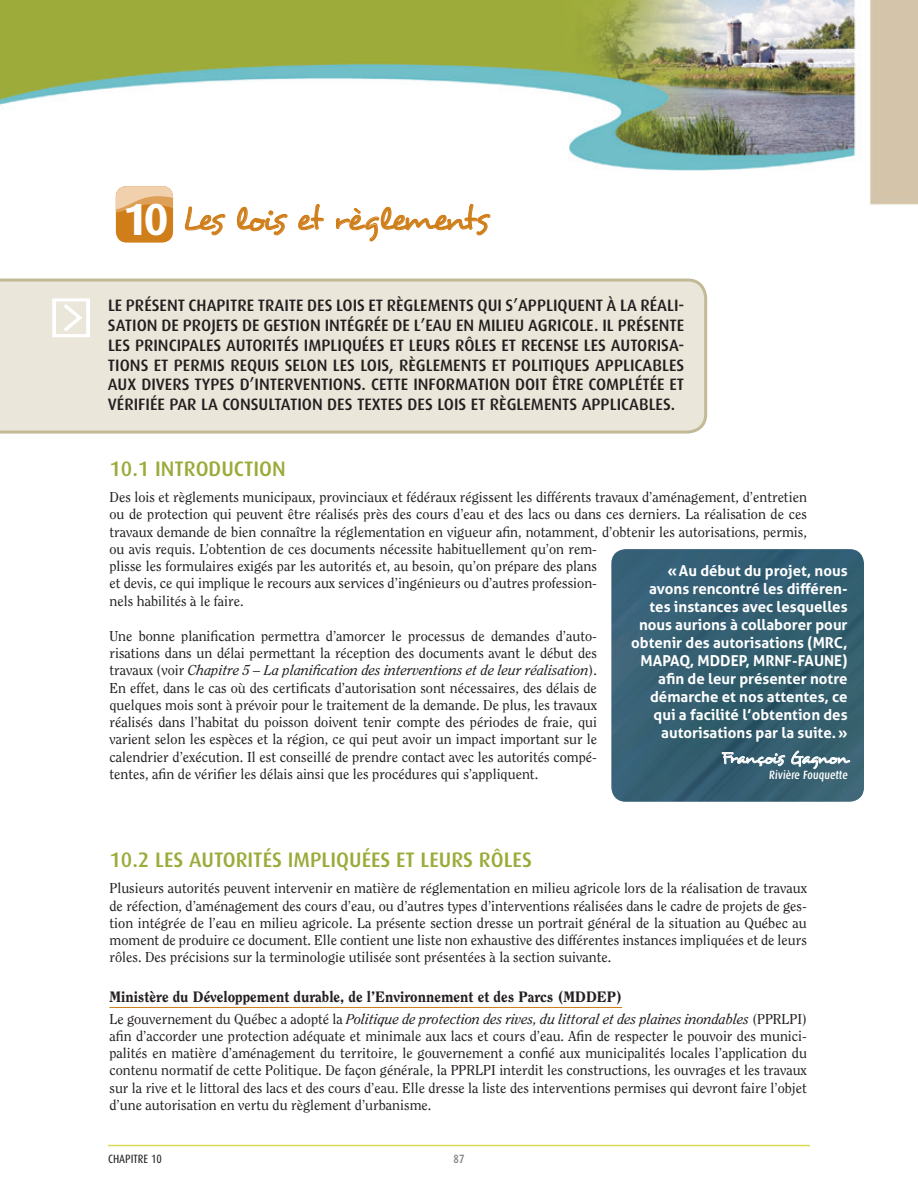
<style>
.page{position:relative;width:918px;height:1188px;background:#fff}
.page>*{position:absolute;margin:0;border:0;box-sizing:border-box;transform-origin:0 0}
.t1{font:700 45px "Dax";color:#fff}
.t2{font:33px "Desyrel";letter-spacing:-.065em;color:#d07e1a}
.t3{font:500 21px "Dax";color:#9caa3a}
.t4{font:500 16.5px "Dax";color:#231f20}
.t5{font:16.5px "Desyrel";letter-spacing:-.08em;color:#fff}
.t6{font:700 15px/18px "Aller";color:#fff;text-align:right}
.t7{font:800 15px "Clearface";color:#231f20}
.t8{font:14.25px/17.2px "Clearface";color:#231f20;text-align:justify}
.t9{font:500 12px "Dax Condensed";color:#fff}
.t10{font:12px "Dax Condensed";color:#231f20}
.t11{font:500 12px "Dax Condensed";color:#808285}
.s1{font-style:italic}
</style>
<div class="page">
<hr style="left:108px;top:1145px;width:702px;height:1px;background:#d9da55">
<img style="left:0;top:0;width:918px;height:211px">
<hr style="left:110px;top:1007px;width:512px;height:1px;background:#d07e1a">
<svg style="left:185px;top:197px;width:40px;height:38px"></svg>
<svg style="left:237px;top:207px;width:51px;height:28px"></svg>
<svg style="left:298px;top:204px;width:26px;height:26px"></svg>
<svg style="left:336px;top:204px;width:154px;height:37px"></svg>
<div style="left:0;top:279px;width:707px;height:155px;background:#eae6d9"></div>
<svg style="left:52px;top:298px;width:38px;height:39px"></svg>
<svg style="left:116px;top:186px;width:57px;height:57px;background:#da994b"></svg>
<img style="left:611px;top:549px;width:253px;height:253px">
<svg style="left:722px;top:752px;width:63px;height:15px"></svg>
<svg style="left:791px;top:749px;width:59px;height:20px"></svg>
<h1 class="t1" style="left:123px;top:194px;width:48px">10</h1>
<h2 class="t2" style="left:182px;top:199px;width:308px">Les lois et règlements</h2>
<p class="t4" style="left:108px;top:296px;width:28px">LE PRÉSENT</p>
<p class="t4" style="left:189px;top:296px;width:27px">CHAPITRE</p>
<p class="t4" style="left:258px;top:296px;width:9px">TRAITE</p>
<p class="t4" style="left:307px;top:296px;width:9px">DES</p>
<p class="t4" style="left:336px;top:296px;width:8px">LOIS</p>
<p class="t4" style="left:369px;top:296px;width:55px">ET RÈGLEMENTS</p>
<p class="t4" style="left:478px;top:296px;width:51px">QUI S’APPLIQUENT</p>
<p class="t4" style="left:607px;top:296px;width:42px">À LA RÉALI</p>
<p class="t4" style="left:679px;top:296px;width:7px">-</p>
<p class="t4" style="left:108px;top:316px;width:9px">SATION</p>
<p class="t4" style="left:162px;top:316px;width:121px">DEPROJETS DE GESTION</p>
<p class="t4" style="left:325px;top:316px;width:9px">INTÉ</p>
<p class="t4" style="left:354px;top:316px;width:19px">GRÉE</p>
<p class="t4" style="left:392px;top:316px;width:43px">DE L’EAU</p>
<p class="t4" style="left:456px;top:316px;width:31px">EN MILIEU</p>
<p class="t4" style="left:528px;top:316px;width:28px">AGRICOLE</p>
<p class="t4" style="left:594px;top:316px;width:33px">. IL PRÉSENTE</p>
<p class="t4" style="left:108px;top:336px;width:36px">LES PRINCIPALES</p>
<p class="t4" style="left:226px;top:336px;width:10px">AUTORITÉS</p>
<p class="t4" style="left:304px;top:336px;width:9px">IMPLIQUÉES</p>
<p class="t4" style="left:389px;top:336px;width:29px">ET LEURS</p>
<p class="t4" style="left:455px;top:336px;width:9px">RÔLES</p>
<p class="t4" style="left:502px;top:336px;width:119px">ET RECENSE LES AUTORISA</p>
<p class="t4" style="left:679px;top:336px;width:7px">-</p>
<p class="t4" style="left:108px;top:356px;width:9px">TIONS</p>
<p class="t4" style="left:154px;top:356px;width:30px">ET PERMIS</p>
<p class="t4" style="left:230px;top:356px;width:9px">REQUIS</p>
<p class="t4" style="left:285px;top:356px;width:10px">SELON</p>
<p class="t4" style="left:333px;top:356px;width:8px">LES</p>
<p class="t4" style="left:360px;top:356px;width:8px">LOIS</p>
<p class="t4" style="left:389px;top:356px;width:47px">, RÈGLEMENTS</p>
<p class="t4" style="left:492px;top:356px;width:29px">ET POLITIQUES</p>
<p class="t4" style="left:595px;top:356px;width:10px">APPLICA</p>
<p class="t4" style="left:652px;top:356px;width:18px">BLES</p>
<p class="t4" style="left:108px;top:375px;width:66px">AUX DIVERS</p>
<p class="t4" style="left:195px;top:375px;width:25px">TYPES</p>
<p class="t4" style="left:240px;top:375px;width:24px">D’INTER</p>
<p class="t4" style="left:294px;top:375px;width:19px">VENTIONS</p>
<p class="t4" style="left:362px;top:375px;width:18px">. CETTE</p>
<p class="t4" style="left:413px;top:375px;width:33px">IN FORMATION</p>
<p class="t4" style="left:515px;top:375px;width:9px">DOIT</p>
<p class="t4" style="left:552px;top:375px;width:16px">ÊTRE</p>
<p class="t4" style="left:589px;top:375px;width:10px">COMPLÉTÉE</p>
<p class="t4" style="left:670px;top:375px;width:8px">ET</p>
<p class="t4" style="left:108px;top:395px;width:72px">VÉRIFIÉE PAR</p>
<p class="t4" style="left:201px;top:395px;width:31px">LA CONSULTATION</p>
<p class="t4" style="left:327px;top:395px;width:9px">DES</p>
<p class="t4" style="left:357px;top:395px;width:60px">TEXTES DES</p>
<p class="t4" style="left:437px;top:395px;width:8px">LOIS</p>
<p class="t4" style="left:471px;top:395px;width:56px">ET RÈGLEMENTS</p>
<p class="t4" style="left:582px;top:395px;width:10px">APPLICA</p>
<p class="t4" style="left:639px;top:395px;width:38px">BLES.</p>
<h3 class="t3" style="left:110px;top:457px;width:178px">10.1 INTRODUCTION</h3>
<p class="t8" style="left:110px;top:488px;width:699px;text-align:left">Des lois et règlements municipaux, provinciaux et fédéraux régissent les différents travaux d’aménagement, d’entretien ou de protection qui peuvent être réalisés près des cours d’eau et des lacs ou dans ces derniers. La réalisation de ces travaux demande de bien connaître la réglementation en vigueur afin, notamment, d’obtenir les autorisations, permis, ou avis requis. L’obtention de ces documents nécessite habituellement qu’on rem-<br>plisse les formulaires exigés par les autorités et, au besoin, qu’on prépare des plans<br>et devis, ce qui implique le recours aux services d’ingénieurs ou d’autres profession-<br>nels habilités à le faire.</p>
<p class="t8" style="left:110px;top:627px;width:489px">Une bonne planification permettra d’amorcer le processus de demandes d’auto&shy;risations dans un délai permettant la réception des documents avant le début des travaux (voir <span class="s1">Chapitre 5 – La planification des interventions et de leur réalisation</span>).<br>En effet, dans le cas où des certificats d’autorisation sont nécessaires, des délais de quelques mois sont à prévoir pour le traitement de la demande. De plus, les travaux réalisés dans l’habitat du poisson doivent tenir compte des périodes de fraie, qui varient selon les espèces et la région, ce qui peut avoir un impact important sur le calendrier d’exécution. Il est conseillé de prendre contact avec les autorités compé&shy;tentes, afin de vérifier les délais ainsi que les procédures qui s’appliquent.</p>
<p class="t6" style="left:631px;top:562px;width:218px">«Au début du projet, nous avons rencontré les différen&shy;tes instances avec lesquelles nous aurions à collaborer pour obtenir des autorisations (MRC,<br>MAPAQ, MDDEP, MRNF-FAUNE) afin de leur présenter notre démarche et nos attentes, ce qui a facilité l’obtention des autorisations par la suite.»</p>
<p class="t5" style="left:722px;top:748px;width:127px">François Gagnon</p>
<p class="t9" style="left:769px;top:768px;width:81px">Rivière Fouquette</p>
<h3 class="t3" style="left:110px;top:848px;width:424px">10.2 LES AUTORITÉS IMPLIQUÉES ET LEURS RÔLES</h3>
<p class="t8" style="left:110px;top:879px;width:699px">Plusieurs autorités peuvent intervenir en matière de réglementation en milieu agricole lors de la réalisation de travaux de réfection, d’aménagement des cours d’eau, ou d’autres types d’interventions réalisées dans le cadre de projets de ges&shy;tion intégrée de l’eau en milieu agricole. La présente section dresse un portrait général de la situation au Québec au moment de produire ce document. Elle contient une liste non exhaustive des différentes instances impliquées et de leurs rôles. Des précisions sur la terminologie utilisée sont présentées à la section suivante.</p>
<p class="t7" style="left:110px;top:987px;width:514px">Ministère du Développement durable, de l’Environnement et des Parcs (MDDEP)</p>
<p class="t8" style="left:110px;top:1010px;width:699px">Le gouvernement du Québec a adopté la <span class="s1">Politique de protection des rives, du littoral et des plaines inondables</span> (PPRLPI) afin d’accorder une protection adéquate et minimale aux lacs et cours d’eau. Afin de respecter le pouvoir des munici&shy;palités en matière d’aménagement du territoire, le gouvernement a confié aux municipalités locales l’application du contenu normatif de cette Politique. De façon générale, la PPRLPI interdit les constructions, les ouvrages et les travaux sur la rive et le littoral des lacs et des cours d’eau. Elle dresse la liste des interventions permises qui devront faire l’objet d’une autorisation en vertu du règlement d’urbanisme.</p>
<p class="t10" style="left:108px;top:1153px;width:56px">CHAPITRE 10</p>
<p class="t11" style="left:454px;top:1153px;width:12px">87</p>
</div>
